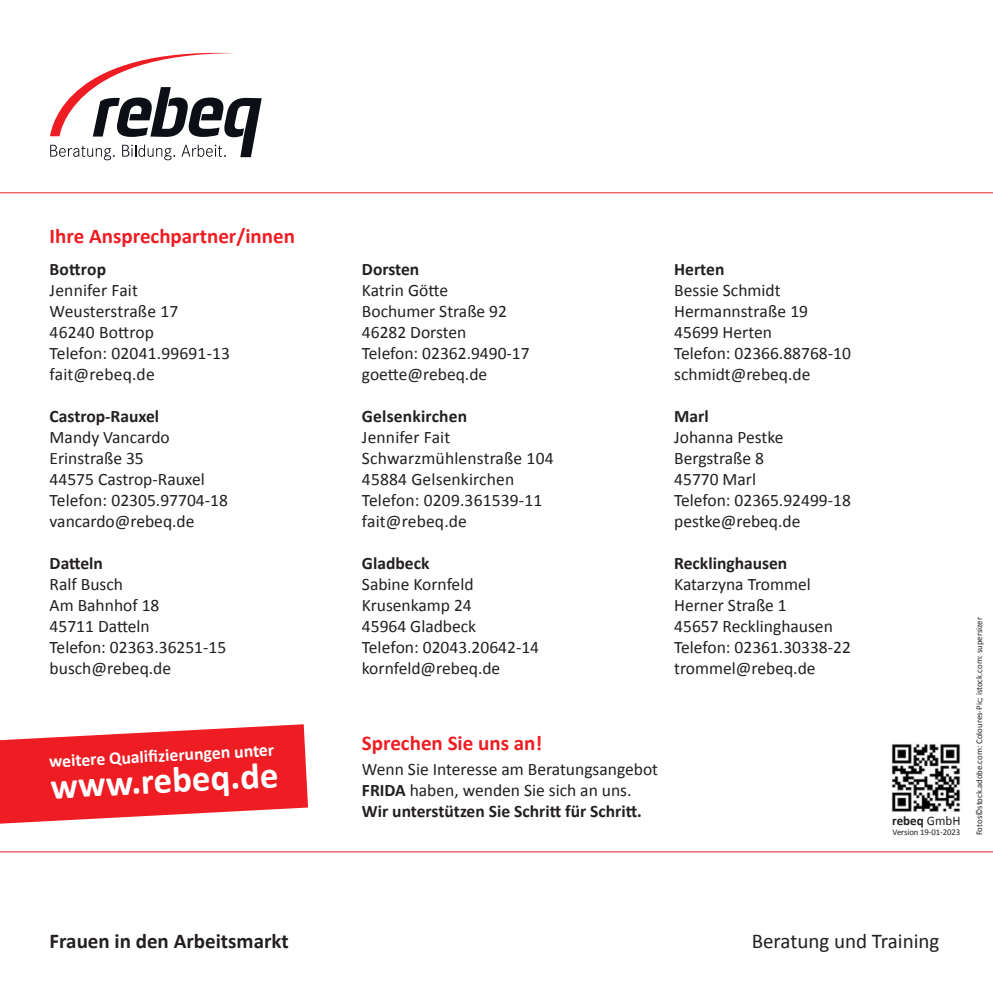
<style>
.page{position:relative;width:993px;height:993px;background:#fff}
.page>*{position:absolute;margin:0;border:0;box-sizing:border-box;transform-origin:0 0}
.t1{font:700 36.93px "Calibri";color:#fff}
.t2{font:700 21px "Calibri";color:#ee1d23}
.t3{font:700 21px "Calibri";color:#231f20}
.t4{font:21px "Calibri";color:#231f20}
.t5{font:700 17.68px "Calibri";color:#fff}
.t6{font:17.5px/21px "Calibri";color:#231f20}
.t7{font:700 17.5px "Calibri";color:#231f20}
.t8{font:700 13.12px "Calibri";color:#231f20}
.t9{font:8.75px "Calibri";color:#231f20}
.s1{font-weight:700}
.s2{font-weight:400}
</style>
<div class="page">
<svg style="left:50px;top:52px;width:211px;height:108px"></svg>
<hr style="left:0;top:851px;width:992px;height:1px;background:#ee1d23">
<hr style="left:0;top:192px;width:992px;height:1px;background:#ee1d23">
<svg style="left:0;top:724px;width:308px;height:99px;background:#f04045"></svg>
<img style="left:891px;top:744px;width:69px;height:67px">
<p class="t2" style="left:50px;top:222px;width:247px">Ihre Ansprechpartner/innen</p>
<p class="t7" style="left:50px;top:258px;width:58px">Bottrop</p>
<p class="t6" style="left:50px;top:279px;width:182px">Jennifer Fait<br>Weusterstraße 17<br>46240 Bottrop<br>Telefon: 02041.99691-13 fait@rebeq.de</p>
<p class="t7" style="left:50px;top:405px;width:111px">Castrop-Rauxel</p>
<p class="t6" style="left:50px;top:426px;width:180px">Mandy Vancardo<br>Erinstraße 35<br>44575 Castrop-Rauxel<br>Telefon: 02305.97704-18 vancardo@rebeq.de</p>
<p class="t7" style="left:50px;top:552px;width:55px">Datteln</p>
<p class="t6" style="left:50px;top:573px;width:178px">Ralf Busch<br>Am Bahnhof 18<br>45711 Datteln<br>Telefon: 02363.36251-15 busch@rebeq.de</p>
<p class="t5" style="left:49px;top:750px;width:227px;rotate:-3deg">weitere Qualifi zierungen unter</p>
<h1 class="t1" style="left:49px;top:762px;width:230px;rotate:-3deg">www.rebeq.de</h1>
<p class="t7" style="left:362px;top:258px;width:59px">Dorsten</p>
<p class="t6" style="left:362px;top:279px;width:169px">Katrin Götte<br>Bochumer Straße 92<br>46282 Dorsten<br>Telefon: 02362.9490-17 goette@rebeq.de</p>
<p class="t7" style="left:362px;top:405px;width:107px">Gelsenkirchen</p>
<p class="t6" style="left:362px;top:426px;width:193px">Jennifer Fait<br>Schwarzmühlenstraße 104<br>45884 Gelsenkirchen<br>Telefon: 0209.361539-11 fait@rebeq.de</p>
<p class="t7" style="left:362px;top:552px;width:69px">Gladbeck</p>
<p class="t6" style="left:362px;top:573px;width:179px">Sabine Kornfeld<br>Krusenkamp 24<br>45964 Gladbeck<br>Telefon: 02043.20642-14 kornfeld@rebeq.de</p>
<p class="t7" style="left:674px;top:258px;width:52px">Herten</p>
<p class="t6" style="left:674px;top:279px;width:178px">Bessie Schmidt<br>Hermannstraße 19<br>45699 Herten<br>Telefon: 02366.88768-10 schmidt@rebeq.de</p>
<p class="t7" style="left:674px;top:405px;width:36px">Marl</p>
<p class="t6" style="left:674px;top:426px;width:178px">Johanna Pestke<br>Bergstraße 8<br>45770 Marl<br>Telefon: 02365.92499-18 pestke@rebeq.de</p>
<p class="t7" style="left:674px;top:552px;width:115px">Recklinghausen</p>
<p class="t6" style="left:674px;top:573px;width:178px">Katarzyna Trommel<br>Herner Straße 1<br>45657 Recklinghausen<br>Telefon: 02361.30338-22 trommel@rebeq.de</p>
<p class="t2" style="left:362px;top:729px;width:182px">Sprechen Sie uns an!</p>
<p class="t6" style="left:362px;top:758px;width:297px">Wenn Sie Interesse am Beratungsangebot<br><span class="s1">FRIDA</span> haben, wenden Sie sich an uns.<br><span class="s1">Wir unterstützen Sie Schritt für Schritt.</span></p>
<p class="t8" style="left:891px;top:811px;width:70px">rebeq <span class="s2">GmbH</span></p>
<p class="t9" style="left:892px;top:826px;width:69px">Version 19-01-2023</p>
<p class="t9" style="left:973px;top:835px;width:220px;rotate:-90deg">Fotos©stock.adobe.com: Coloures-Pic; istock.com: supersizer</p>
<p class="t3" style="left:50px;top:927px;width:240px">Frauen in den Arbeitsmarkt</p>
<p class="t4" style="left:751px;top:927px;width:189px">Beratung und Training</p>
</div>
